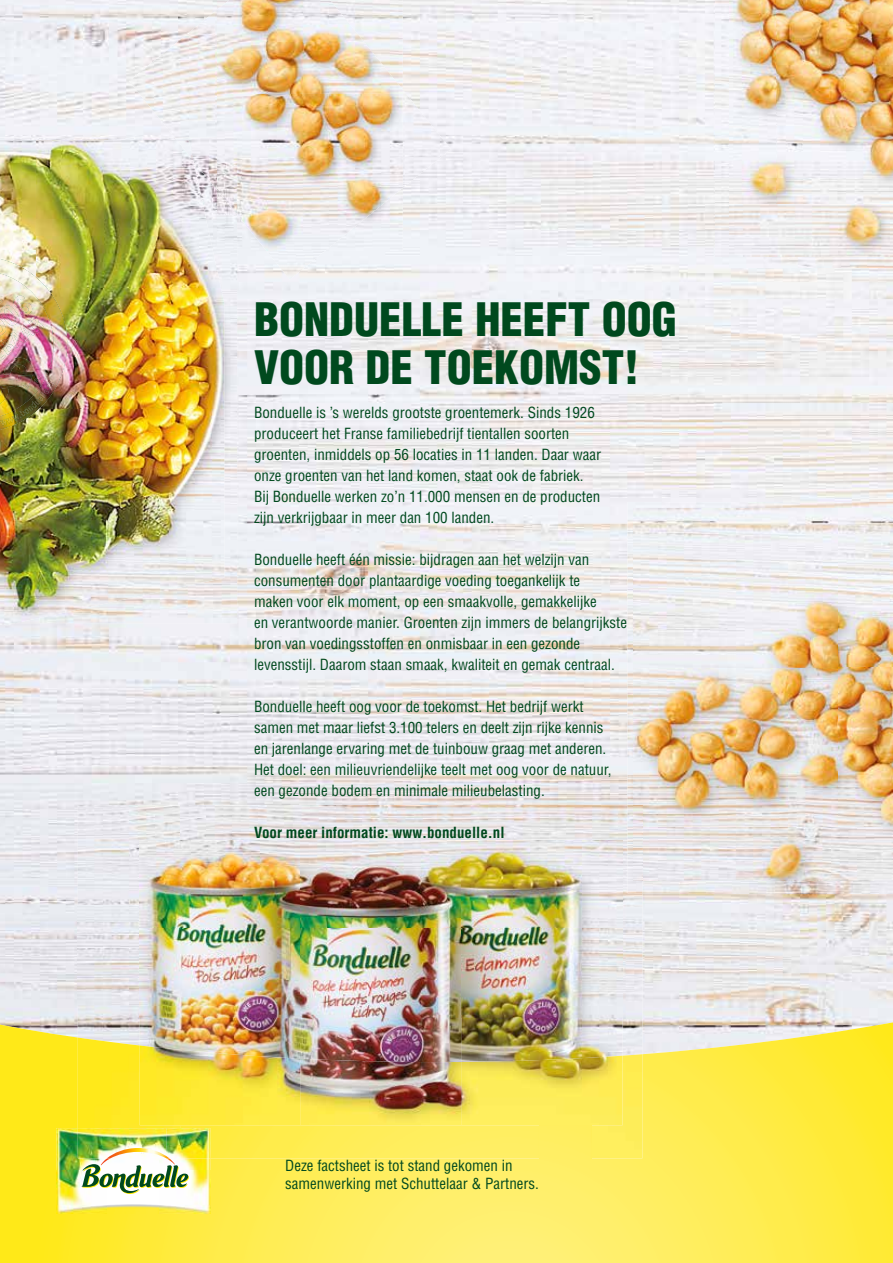
<style>
.page{position:relative;width:893px;height:1263px;background:#fff}
.page>*{position:absolute;margin:0;border:0;box-sizing:border-box;transform-origin:0 0}
.t1{font:900 condensed 45px/48px "Helvetica LT Std";color:#00491e}
.t2{font:condensed 15px/21px "Helvetica LT Std";color:#00491e}
.t3{font:700 condensed 15px "Helvetica LT Std";color:#00491e}
</style>
<div class="page">
<img style="left:0;top:0;width:893px;height:1022px">
<svg style="left:0;top:1022px;width:893px;height:241px;background:#fdeb4e"></svg>
<img style="left:56px;top:1128px;width:52px;height:85px">
<img style="left:108px;top:1158px;width:103px;height:55px">
<svg style="left:81px;top:1158px;width:108px;height:36px"></svg>
<img style="left:78px;top:805px;width:102px;height:100px">
<img style="left:180px;top:805px;width:257px;height:35px">
<img style="left:437px;top:805px;width:191px;height:50px">
<img style="left:622px;top:855px;width:20px;height:199px">
<img style="left:78px;top:905px;width:62px;height:132px">
<img style="left:78px;top:1037px;width:102px;height:91px">
<img style="left:591px;top:1054px;width:51px;height:104px">
<img style="left:180px;top:1125px;width:411px;height:33px">
<img style="left:78px;top:1128px;width:133px;height:30px">
<img style="left:107px;top:1148px;width:62px;height:10px">
<img style="left:140px;top:840px;width:482px;height:219px">
<img style="left:140px;top:1045px;width:161px;height:80px">
<img style="left:300px;top:1059px;width:161px;height:66px">
<img style="left:461px;top:1056px;width:161px;height:69px">
<img style="left:217px;top:0;width:186px;height:251px">
<img style="left:267px;top:251px;width:58px;height:29px">
<img style="left:403px;top:90px;width:48px;height:98px">
<img style="left:129px;top:10px;width:88px;height:128px">
<img style="left:628px;top:502px;width:265px;height:48px">
<img style="left:628px;top:550px;width:52px;height:343px">
<img style="left:680px;top:881px;width:213px;height:12px">
<img style="left:628px;top:805px;width:14px;height:88px">
<img style="left:633px;top:509px;width:260px;height:318px">
<img style="left:642px;top:827px;width:251px;height:54px">
<img style="left:633px;top:805px;width:9px;height:76px">
<img style="left:730px;top:0;width:163px;height:267px">
<img style="left:715px;top:0;width:15px;height:257px">
<img style="left:0;top:138px;width:175px;height:2px">
<img style="left:224px;top:251px;width:13px;height:372px">
<img style="left:224px;top:215px;width:13px;height:36px">
<img style="left:175px;top:138px;width:42px;height:2px">
<img style="left:217px;top:138px;width:20px;height:77px">
<svg style="left:0;top:623px;width:15px;height:2px"></svg>
<img style="left:0;top:409px;width:224px;height:214px">
<img style="left:36px;top:140px;width:188px;height:269px">
<img style="left:0;top:140px;width:36px;height:119px">
<img style="left:0;top:259px;width:79px;height:171px">
<img style="left:0;top:375px;width:33px;height:29px">
<img style="left:4px;top:358px;width:30px;height:17px">
<img style="left:177px;top:140px;width:16px;height:21px">
<h1 class="t1" style="left:254px;top:295px;width:424px">BONDUELLE HEEFT OOG<br>VOOR DE TOEKOMST!</h1>
<p class="t2" style="left:254px;top:402px;width:348px">Bonduelle is ’s werelds grootste groentemerk. Sinds 1926 produceert het Franse familiebedrijf tientallen soorten groenten, inmiddels op 56 locaties in 11 landen. Daar waar onze groenten van het land komen, staat ook de fabriek.<br>Bij Bonduelle werken zo’n 11.000 mensen en de producten zijn verkrijgbaar in meer dan 100 landen.</p>
<p class="t2" style="left:254px;top:549px;width:374px">Bonduelle heeft één missie: bijdragen aan het welzijn van consumenten door plantaardige voeding toegankelijk te<br>maken voor elk moment, op een smaakvolle, gemakkelijke<br>en verantwoorde manier. Groenten zijn immers de belangrijkste bron van voedingsstoffen en onmisbaar in een gezonde levensstijl. Daarom staan smaak, kwaliteit en gemak centraal.</p>
<p class="t2" style="left:254px;top:696px;width:359px">Bonduelle heeft oog voor de toekomst. Het bedrijf werkt samen met maar liefst 3.100 telers en deelt zijn rijke kennis en jarenlange ervaring met de tuinbouw graag met anderen.<br>Het doel: een milieuvriendelijke teelt met oog voor de natuur, een gezonde bodem en minimale milieubelasting.</p>
<p class="t3" style="left:254px;top:823px;width:252px">Voor meer informatie: www.bonduelle.nl</p>
<p class="t2" style="left:285px;top:1156px;width:255px;line-height:18px">Deze factsheet is tot stand gekomen in samenwerking met Schuttelaar &amp; Partners.</p>
</div>
